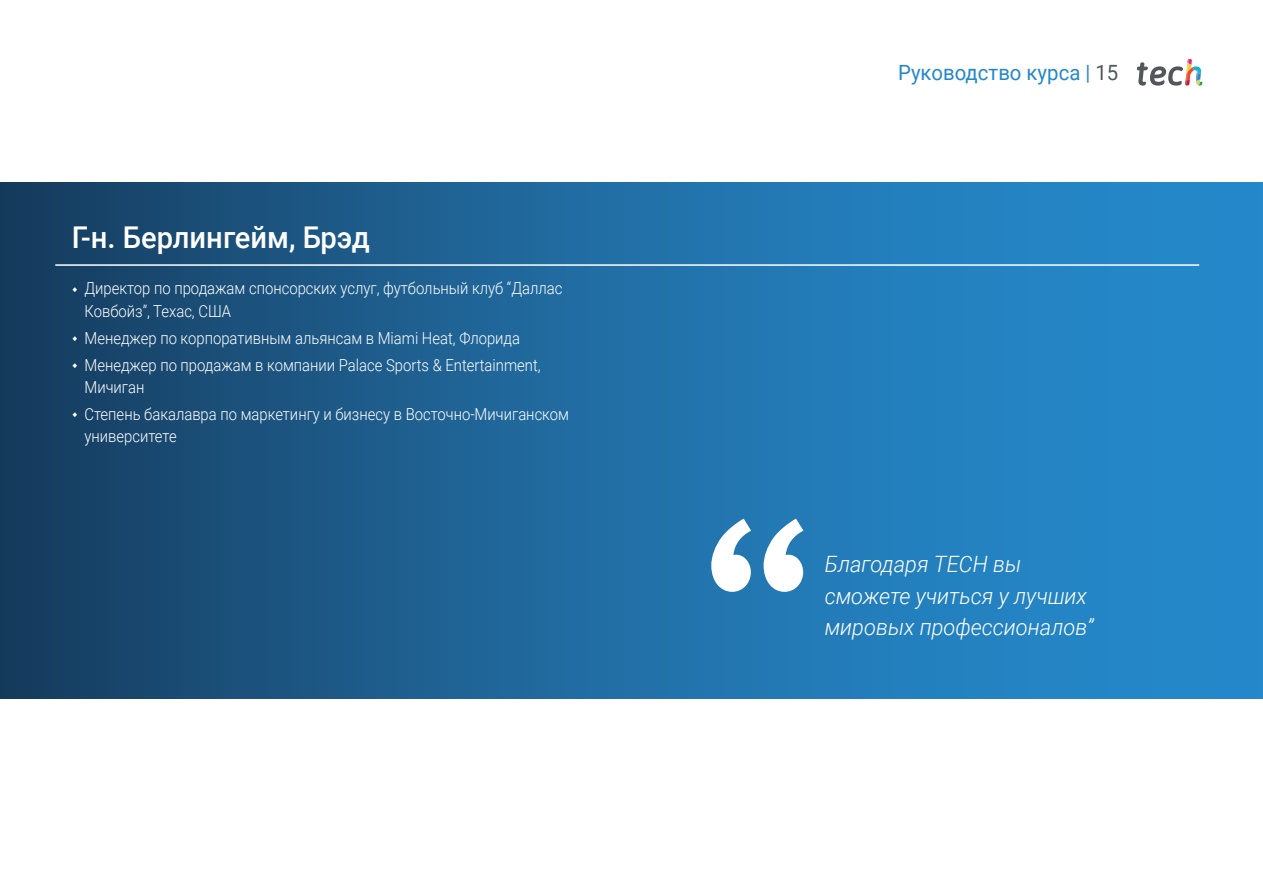
<style>
.page{position:relative;width:1263px;height:893px;background:#fff}
.page>*{position:absolute;margin:0;border:0;box-sizing:border-box;transform-origin:0 0}
.t1{font:500 30px "Roboto";color:#fff}
.t2{font:italic 300 22.5px/31.5px "Roboto";color:#fff}
.t3{font:21px "Roboto";color:#2488c9}
.t4{font:300 16.5px/26.7px "Roboto";color:#fff;scale:.9 1}
.s1{color:#52555b}
</style>
<div class="page">
<div style="left:0;top:182px;width:1263px;height:516px;background:linear-gradient(to right,#184267,#2793d9)"></div>
<hr style="left:55px;top:264px;width:1144px;height:2px;background:#fff">
<svg style="left:1137px;top:59px;width:65px;height:27px"></svg>
<svg style="left:711px;top:519px;width:92px;height:73px"></svg>
<svg style="left:73px;top:287px;width:4px;height:5px"></svg>
<svg style="left:73px;top:336px;width:4px;height:5px"></svg>
<svg style="left:73px;top:363px;width:4px;height:5px"></svg>
<svg style="left:73px;top:412px;width:4px;height:5px"></svg>
<h1 class="t1" style="left:72px;top:216px;width:300px">Г-н. Берлингейм, Брэд</h1>
<p class="t4" style="left:85px;top:277px;width:532px;line-height:22.5px">Директор по продажам спонсорских услуг, футбольный клуб “Даллас<br>Ковбойз”, Техас, США</p>
<p class="t4" style="left:85px;top:324px;width:508px">Менеджер по корпоративным альянсам в Miami Heat, Флорида<br>Менеджер по продажам в компании Palace Sports &amp; Entertainment,</p>
<p class="t4" style="left:85px;top:373px;width:540px">Мичиган<br>Степень бакалавра по маркетингу и бизнесу в Восточно-Мичиганском</p>
<p class="t4" style="left:85px;top:422px;width:104px">университете</p>
<p class="t3" style="left:898px;top:57px;width:222px">Руководство курса | <span class="s1">15</span></p>
<h2 class="t2" style="left:825px;top:548px;width:270px">Благодаря TECH вы сможете учиться у лучших мировых профессионалов”</h2>
</div>
